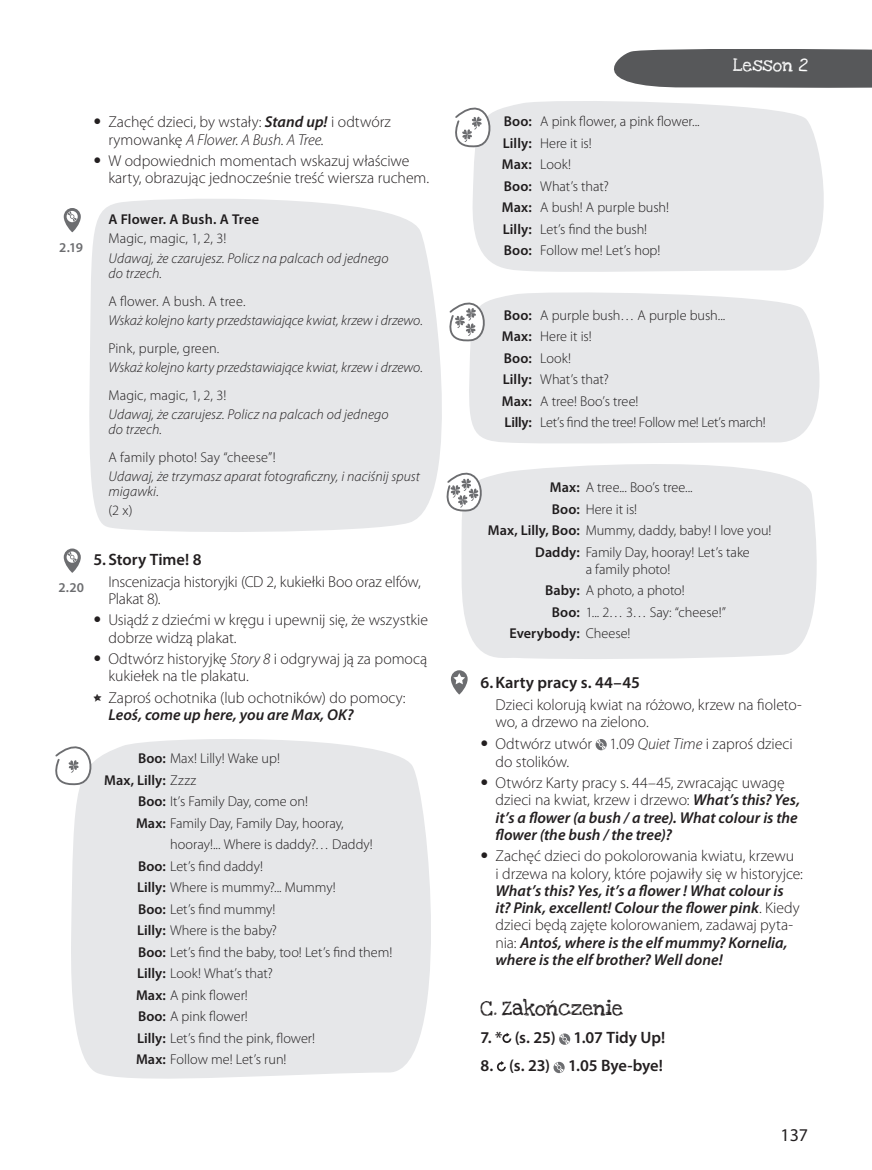
<style>
.page{position:relative;width:872px;height:1170px;background:#fff}
.page>*{position:absolute;margin:0;border:0;box-sizing:border-box;transform-origin:0 0}
.t1{font:18px "Myriad Pro";color:#231f20}
.t2{font:600 16.5px "Myriad Pro";letter-spacing:-.005em;color:#231f20}
.t3{font:300 15.75px/17.2px "Myriad Pro";letter-spacing:-.005em;color:#231f20}
.t4{font:italic 600 15.75px/17.2px "Myriad Pro";color:#231f20}
.t5{font:15.75px "Love Ya Like A Sister";letter-spacing:-.005em;color:#231f20}
.t6{font:300 14.25px/21.5px "Myriad Pro";color:#231f20}
.t7{font:italic 300 14.25px/15px "Myriad Pro";letter-spacing:.005em;color:#231f20}
.t8{font:600 14.25px "Myriad Pro";letter-spacing:.01em;color:#231f20}
.t9{font:600 13.5px "Myriad Pro";color:#6c6d70}
.t10{font:13.5px "Love Ya Like A Sister";letter-spacing:.01em;color:#fff}
.s1{font-family:"Vogue";font-weight:400}
.s2{font-weight:600;font-style:italic}
.s3{font-style:italic}
.s4{font-family:"Love Ya Like A Sister";font-weight:400;font-size:10.5px}
.s5{font-weight:600}
.s6{font-weight:300}
.s7{font-family:"Vogue";font-weight:400;font-style:normal}
.s8{font-weight:300;font-style:normal}
</style>
<div class="page">
<svg style="left:614px;top:49px;width:258px;height:39px;background:#606163"></svg>
<div style="left:89px;top:199px;width:353px;height:333px;background:#e6e7e9"></div>
<svg style="left:64px;top:208px;width:17px;height:24px"></svg>
<svg style="left:64px;top:548px;width:17px;height:24px"></svg>
<div style="left:71px;top:739px;width:360px;height:340px;background:#e6e7e9"></div>
<svg style="left:55px;top:739px;width:48px;height:47px"></svg>
<svg style="left:595px;top:739px;width:11px;height:11px"></svg>
<svg style="left:502px;top:1032px;width:9px;height:10px"></svg>
<svg style="left:559px;top:1033px;width:11px;height:11px"></svg>
<svg style="left:497px;top:1061px;width:9px;height:10px"></svg>
<svg style="left:553px;top:1061px;width:11px;height:11px"></svg>
<div style="left:472px;top:101px;width:352px;height:171px;background:#e6e7e9"></div>
<svg style="left:455px;top:101px;width:47px;height:48px"></svg>
<div style="left:469px;top:292px;width:351px;height:152px;background:#e6e7e9"></div>
<svg style="left:441px;top:283px;width:55px;height:60px"></svg>
<div style="left:461px;top:464px;width:356px;height:195px;background:#e6e7e9"></div>
<svg style="left:439px;top:453px;width:54px;height:60px"></svg>
<svg style="left:451px;top:670px;width:16px;height:24px"></svg>
<p class="t9" style="left:59px;top:238px;width:25px">2.19</p>
<p class="t9" style="left:58px;top:579px;width:27px">2.20</p>
<p class="t3" style="left:108px;top:113px;width:284px;text-indent:-15px"><span class="s1">•</span> Zachęć dzieci, by wstały: <span class="s2">Stand up!</span> i odtwórz rymowankę <span class="s3">A Flower. A Bush. A Tree.</span></p>
<p class="t3" style="left:108px;top:152px;width:322px;text-indent:-15px"><span class="s1">•</span> W odpowiednich momentach wskazuj właściwe karty, obrazując jednocześnie treść wiersza ruchem.</p>
<p class="t8" style="left:108px;top:210px;width:152px">A Flower. A Bush. A Tree</p>
<p class="t6" style="left:108px;top:228px;width:119px">Magic, magic, 1, 2, 3!</p>
<p class="t7" style="left:108px;top:250px;width:282px">Udawaj, że czarujesz. Policz na palcach od jednego do trzech.</p>
<p class="t6" style="left:108px;top:290px;width:139px">A flower. A bush. A tree.</p>
<p class="t7" style="left:108px;top:312px;width:316px">Wskaż kolejno karty przedstawiające kwiat, krzew i drzewo.</p>
<p class="t6" style="left:108px;top:337px;width:112px">Pink, purple, green.</p>
<p class="t7" style="left:108px;top:359px;width:316px">Wskaż kolejno karty przedstawiające kwiat, krzew i drzewo.</p>
<p class="t6" style="left:108px;top:384px;width:119px">Magic, magic, 1, 2, 3!</p>
<p class="t7" style="left:108px;top:406px;width:282px">Udawaj, że czarujesz. Policz na palcach od jednego do trzech.</p>
<p class="t6" style="left:108px;top:446px;width:169px">A family photo! Say “cheese”!</p>
<p class="t7" style="left:108px;top:468px;width:313px">Udawaj, że trzymasz aparat fotograficzny, i naciśnij spust migawki.</p>
<p class="t6" style="left:108px;top:499px;width:26px">(2 x)</p>
<p class="t2" style="left:94px;top:549px;width:109px">5. Story Time! 8</p>
<p class="t3" style="left:108px;top:572px;width:314px">Inscenizacja historyjki (CD 2, kukiełki Boo oraz elfów,<br>Plakat 8).</p>
<p class="t3" style="left:108px;top:611px;width:321px;text-indent:-15px"><span class="s1">•</span> Usiądź z dziećmi w kręgu i upewnij się, że wszystkie dobrze widzą plakat.</p>
<p class="t3" style="left:108px;top:650px;width:320px;text-indent:-15px"><span class="s1">•</span> Odtwórz historyjkę <span class="s3">Story 8</span> i odgrywaj ją za pomocą kukiełek na tle plakatu.</p>
<p class="t3" style="left:108px;top:688px;width:299px;text-indent:-15px"><span class="s4">*</span> Zaproś ochotnika (lub ochotników) do pomocy:<br><span class="s2">Leoś, come up here, you are Max, OK?</span></p>
<p class="t6" style="left:104px;top:747px;width:177px;text-indent:34px"><span class="s5">Boo:</span> Max! Lilly! Wake up!<br><span class="s5">Max, Lilly:</span> Zzzz</p>
<p class="t6" style="left:138px;top:790px;width:171px"><span class="s5">Boo:</span> It’s Family Day, come on!</p>
<p class="t6" style="left:136px;top:812px;width:209px"><span class="s5">Max:</span> Family Day, Family Day, hooray,</p>
<p class="t6" style="left:170px;top:833px;width:204px">hooray!... Where is daddy?… Daddy!</p>
<p class="t6" style="left:138px;top:855px;width:126px"><span class="s5">Boo:</span> Let’s find daddy!</p>
<p class="t6" style="left:137px;top:876px;width:200px"><span class="s5">Lilly:</span> Where is mummy?... Mummy!</p>
<p class="t6" style="left:138px;top:898px;width:139px"><span class="s5">Boo:</span> Let’s find mummy!</p>
<p class="t6" style="left:137px;top:919px;width:141px"><span class="s5">Lilly:</span> Where is the baby?</p>
<p class="t6" style="left:138px;top:941px;width:256px"><span class="s5">Boo:</span> Let’s find the baby, too! Let’s find them!</p>
<p class="t6" style="left:137px;top:962px;width:137px"><span class="s5">Lilly:</span> Look! What’s that?</p>
<p class="t6" style="left:136px;top:984px;width:113px"><span class="s5">Max:</span> A pink flower!</p>
<p class="t6" style="left:138px;top:1005px;width:111px"><span class="s5">Boo:</span> A pink flower!</p>
<p class="t6" style="left:137px;top:1027px;width:179px"><span class="s5">Lilly:</span> Let’s find the pink, flower!</p>
<p class="t6" style="left:136px;top:1048px;width:152px"><span class="s5">Max:</span> Follow me! Let’s run!</p>
<p class="t6" style="left:502px;top:111px;width:199px"><span class="s5">Boo:</span> A pink flower, a pink flower...<br><span class="s5">Lilly:</span> Here it is!<br><span class="s5">Max:</span> Look!<br><span class="s5">Boo:</span> What’s that?<br><span class="s5">Max:</span> A bush! A purple bush!<br><span class="s5">Lilly:</span> Let’s find the bush!<br><span class="s5">Boo:</span> Follow me! Let’s hop!</p>
<p class="t10" style="left:733px;top:54px;width:76px">Lesson 2</p>
<p class="t6" style="left:502px;top:304px;width:265px"><span class="s5">Boo:</span> A purple bush… A purple bush...<br><span class="s5">Max:</span> Here it is!<br><span class="s5">Boo:</span> Look!<br><span class="s5">Lilly:</span> What’s that?<br><span class="s5">Max:</span> A tree! Boo’s tree!<br><span class="s5">Lilly:</span> Let’s find the tree! Follow me! Let’s march!</p>
<p class="t6" style="left:550px;top:476px;width:144px"><span class="s5">Max:</span> A tree... Boo’s tree...</p>
<p class="t6" style="left:552px;top:498px;width:87px"><span class="s5">Boo:</span> Here it is!</p>
<p class="t6" style="left:488px;top:519px;width:285px"><span class="s5">Max, Lilly, Boo:</span> Mummy, daddy, baby! I love you!</p>
<p class="t6" style="left:535px;top:541px;width:216px"><span class="s5">Daddy:</span> Family Day, hooray! Let’s take</p>
<p class="t6" style="left:585px;top:558px;width:86px">a family photo!</p>
<p class="t6" style="left:545px;top:579px;width:141px"><span class="s5">Baby:</span> A photo, a photo!</p>
<p class="t6" style="left:552px;top:601px;width:176px"><span class="s5">Boo:</span> 1... 2… 3… Say: “cheese!”</p>
<p class="t8" style="left:509px;top:624px;width:123px">Everybody: <span class="s6">Cheese!</span></p>
<p class="t2" style="left:480px;top:672px;width:161px">6.Karty pracy s. 44–45</p>
<p class="t3" style="left:495px;top:695px;width:308px">Dzieci kolorują kwiat na różowo, krzew na fioleto&shy;wo, a drzewo na zielono.</p>
<p class="t3" style="left:495px;top:735px;width:299px;text-indent:-15px"><span class="s1">•</span> Odtwórz utwór 1.09 <span class="s3">Quiet Time</span> i zaproś dzieci do stolików.</p>
<p class="t4" style="left:495px;top:773px;width:306px;text-indent:-15px"><span class="s7">•</span> <span class="s8">Otwórz Karty pracy s. 44–45, zwracając uwagę dzieci na kwiat, krzew i drzewo:</span> What’s this? Yes, it’s a flower (a bush / a tree). What colour is the flower (the bush / the tree)?</p>
<p class="t3" style="left:495px;top:847px;width:309px;text-indent:-15px"><span class="s1">•</span> Zachęć dzieci do pokolorowania kwiatu, krzewu<br>i drzewa na kolory, które pojawiły się w historyjce:</p>
<p class="t4" style="left:495px;top:881px;width:306px">What’s this? Yes, it’s a flower ! What colour is it? Pink, excellent! Colour the flower pink<span class="s8">. Kiedy dzieci będą zajęte kolorowaniem, zadawaj pyta&shy;nia:</span> Antoś, where is the elf mummy? Kornelia, where is the elf brother? Well done!</p>
<p class="t5" style="left:480px;top:994px;width:144px">C. Zakończenie</p>
<p class="t2" style="left:480px;top:1026px;width:186px">7. * (s. 25) 1.07 Tidy Up!</p>
<p class="t2" style="left:480px;top:1055px;width:184px">8. (s. 23) 1.05 Bye-bye!</p>
<p class="t1" style="left:780px;top:1123px;width:29px">137</p>
</div>
